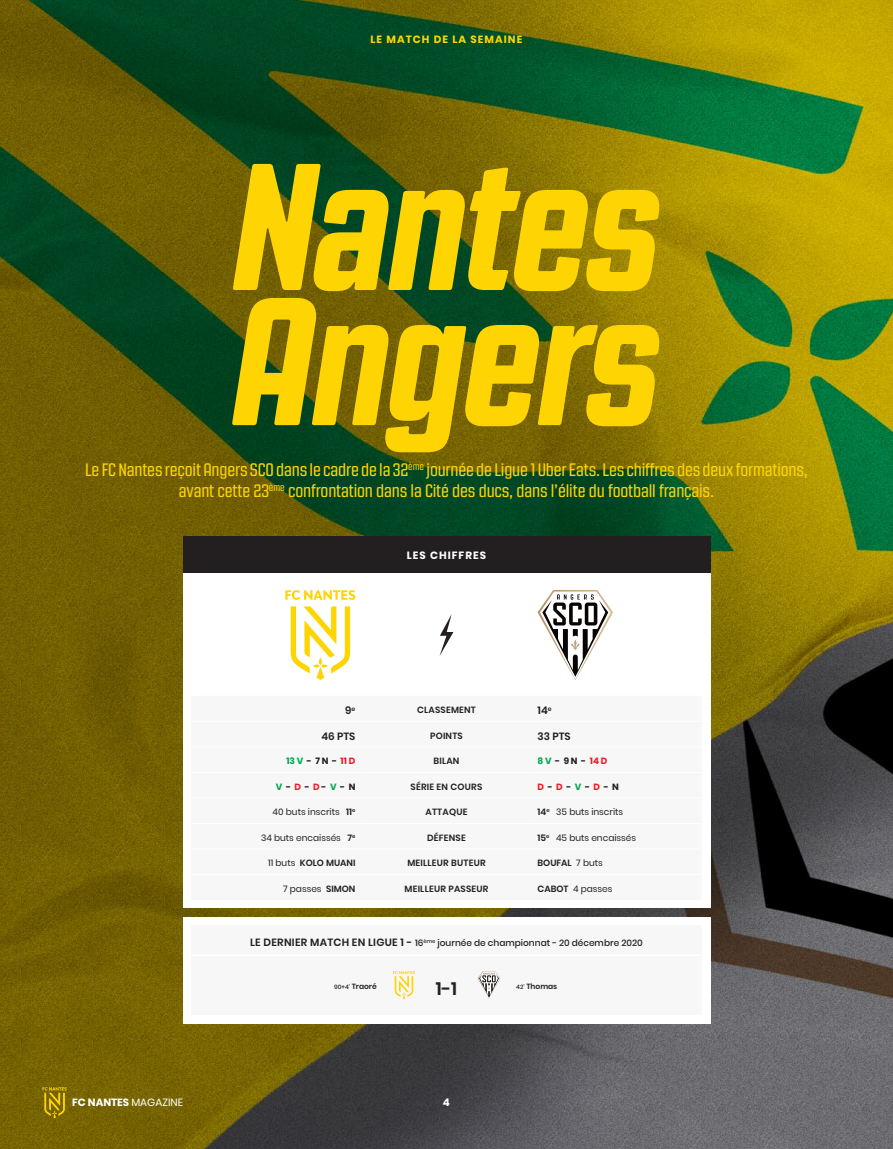
<style>
.page{position:relative;width:893px;height:1149px;background:#fff}
.page>*{position:absolute;margin:0;border:0;box-sizing:border-box;transform-origin:0 0}
.t1{font:italic 800 180px "Revolution Gothic";letter-spacing:-.025em;color:#fed503}
.t2{font:18px/21.6px "Revolution Gothic";letter-spacing:-.01em;color:#fed503;text-align:center}
.t3{font:600 18px "Poppins";color:#231f20}
.t4{font:700 10.5px "Poppins";letter-spacing:.1em;color:#fed503}
.t5{font:700 10.5px "Poppins";color:#fff}
.t6{font:600 10.5px "Poppins";color:#231f20}
.t7{font:700 10.5px "Poppins";letter-spacing:.1em;color:#fff}
.t8{font:9px "Poppins";color:#231f20}
.t9{font:600 9px "Poppins";letter-spacing:.025em;color:#231f20}
.t10{font:500 9px "Poppins";color:#231f20}
.t11{font:700 9px "Poppins";color:#231f20}
.t12{font:600 9px "Poppins";color:#231f20}
.t13{font:600 7.5px "Poppins";color:#231f20}
.s1{color:#00a84e}
.s2{color:#ee1d23}
.s3{font-weight:600}
.s4{font-weight:400}
.s5{font-weight:600;font-size:10.5px}
.s6{font-weight:500;font-size:6px}
</style>
<div class="page">
<img style="left:0;top:0;width:893px;height:1148px">
<svg style="left:43px;top:1086px;width:24px;height:31px"></svg>
<div style="left:183px;top:536px;width:527px;height:38px;background:#231f20"></div>
<div style="left:183px;top:573px;width:527px;height:334px;background:#f7f7f8"></div>
<div style="left:183px;top:916px;width:527px;height:107px;background:#f7f7f8"></div>
<svg style="left:285px;top:590px;width:70px;height:9px"></svg>
<svg style="left:291px;top:606px;width:59px;height:74px"></svg>
<svg style="left:440px;top:614px;width:13px;height:41px"></svg>
<svg style="left:537px;top:590px;width:76px;height:90px"></svg>
<hr style="left:191px;top:954px;width:192px;height:1px;background:#fff">
<hr style="left:383px;top:954px;width:42px;height:1px;background:#fff">
<hr style="left:425px;top:954px;width:43px;height:1px;background:#fff">
<hr style="left:468px;top:954px;width:42px;height:1px;background:#fff">
<hr style="left:510px;top:954px;width:192px;height:1px;background:#fff">
<svg style="left:393px;top:971px;width:108px;height:29px"></svg>
<p class="t4" style="left:371px;top:33px;width:153px">LE MATCH DE LA SEMAINE</p>
<p class="t1" style="left:232px;top:129px;width:431px">Nantes</p>
<p class="t1" style="left:232px;top:264px;width:431px">Angers</p>
<p class="t2" style="left:85px;top:458px;width:724px">Le FC Nantes reçoit Angers SCO dans le cadre de la 32<sup>ème</sup> journée de Ligue 1 Uber Eats. Les chiffres des deux formations, avant cette 23<sup>ème</sup> confrontation dans la Cité des ducs, dans l’élite du football français.</p>
<p class="t7" style="left:407px;top:549px;width:81px">LES CHIFFRES</p>
<p class="t6" style="left:345px;top:704px;width:12px">9<sup>e</sup></p>
<p class="t9" style="left:417px;top:704px;width:60px">CLASSEMENT</p>
<p class="t6" style="left:537px;top:704px;width:16px">14<sup>e</sup></p>
<p class="t6" style="left:321px;top:729px;width:36px">46 PTS</p>
<p class="t9" style="left:430px;top:730px;width:34px">POINTS</p>
<p class="t6" style="left:537px;top:729px;width:35px">33 PTS</p>
<p class="t11" style="left:286px;top:755px;width:71px"><span class="s1">13 V</span> - 7 N - <span class="s2">11 D</span></p>
<p class="t9" style="left:433px;top:755px;width:28px">BILAN</p>
<p class="t11" style="left:537px;top:755px;width:71px"><span class="s1">8 V</span> - 9 N - <span class="s2">14 D</span></p>
<p class="t11" style="left:276px;top:781px;width:81px"><span class="s1">V</span> - <span class="s2">D</span> - <span class="s2">D</span> - <span class="s1">V</span> - N</p>
<p class="t9" style="left:411px;top:781px;width:73px">SÉRIE EN COURS</p>
<p class="t11" style="left:537px;top:781px;width:83px"><span class="s2">D</span> - <span class="s2">D</span> - <span class="s1">V</span> - <span class="s2">D</span> - N</p>
<p class="t8" style="left:273px;top:806px;width:84px">40 buts inscrits <span class="s3">11</span><sup>e</sup></p>
<p class="t9" style="left:425px;top:806px;width:44px">ATTAQUE</p>
<p class="t8" style="left:537px;top:806px;width:87px"><span class="s3">14</span><sup>e</sup> 35 buts inscrits</p>
<p class="t8" style="left:261px;top:832px;width:96px">34 buts encaissés <span class="s3">7</span><sup>e</sup></p>
<p class="t9" style="left:427px;top:832px;width:40px">DÉFENSE</p>
<p class="t8" style="left:537px;top:832px;width:100px"><span class="s3">15</span><sup>e</sup> 45 buts encaissés</p>
<p class="t12" style="left:268px;top:857px;width:89px"><span class="s4">11 buts</span> KOLO MUANI</p>
<p class="t9" style="left:407px;top:857px;width:80px">MEILLEUR BUTEUR</p>
<p class="t9" style="left:537px;top:857px;width:67px">BOUFAL <span class="s4">7 buts</span></p>
<p class="t8" style="left:283px;top:883px;width:74px">7 passes <span class="s3">SIMON</span></p>
<p class="t9" style="left:404px;top:883px;width:85px">MEILLEUR PASSEUR</p>
<p class="t8" style="left:537px;top:883px;width:76px"><span class="s3">CABOT</span> 4 passes</p>
<p class="t10" style="left:250px;top:937px;width:394px"><span class="s5">LE DERNIER MATCH EN LIGUE 1 -</span> 16<sup>ème</sup> journée de championnat - 20 décembre 2020</p>
<p class="t13" style="left:334px;top:981px;width:44px"><span class="s6">90+4’</span> Traoré</p>
<p class="t3" style="left:436px;top:977px;width:23px">1-1</p>
<p class="t13" style="left:516px;top:981px;width:43px"><span class="s6">42’</span> Thomas</p>
<p class="t5" style="left:72px;top:1096px;width:113px">FC NANTES <span class="s4">MAGAZINE</span></p>
<p class="t7" style="left:443px;top:1096px;width:9px">4</p>
</div>
